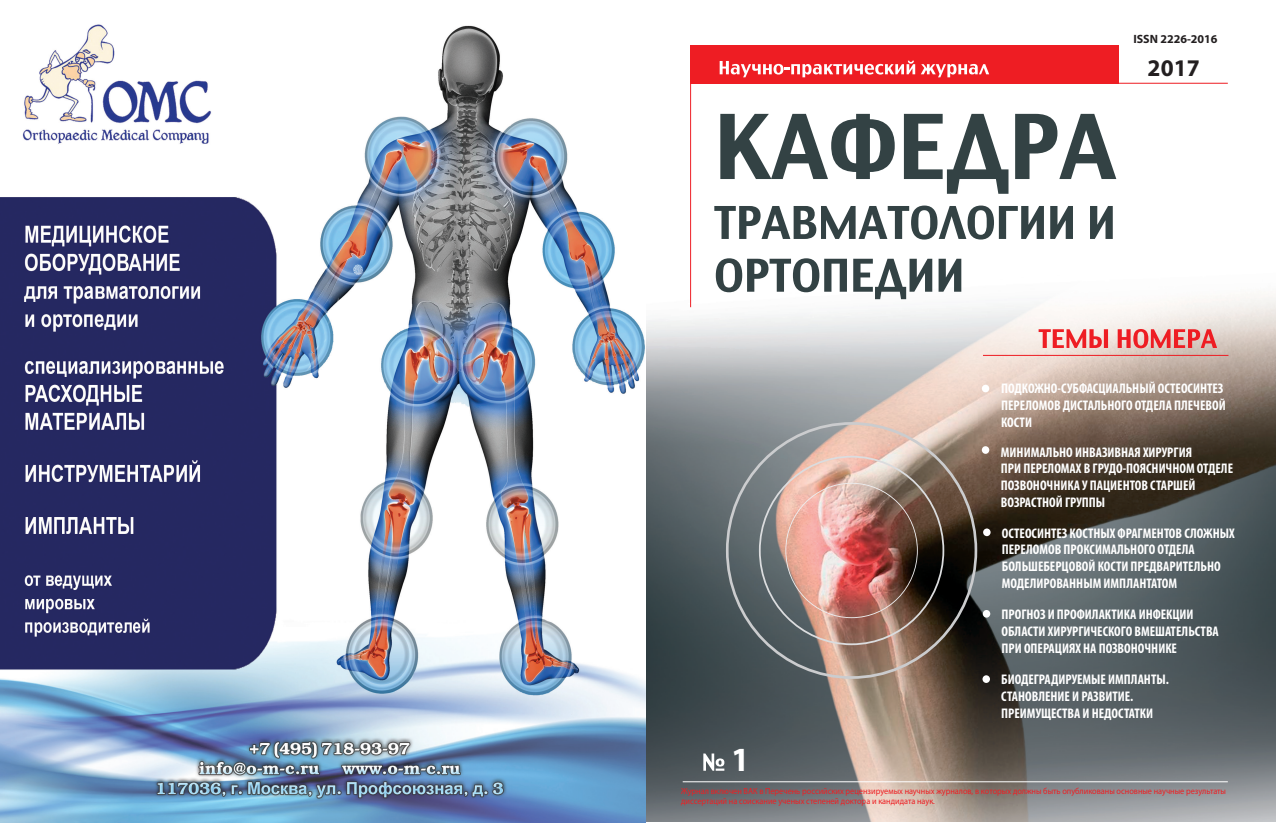
<style>
.page{position:relative;width:1276px;height:823px;background:#fff}
.page>*{position:absolute;margin:0;border:0;box-sizing:border-box;transform-origin:0 0}
.t1{font:700 34px "Myriad Pro";color:#fff}
.t2{font:700 24px "Myriad Pro";color:#231f20}
.t3{font:700 17px "Myriad Pro";color:#231f20}
.t4{font:700 condensed 14px/16.8px "Myriad Pro";color:#fff}
.t5{font:700 12px "Myriad Pro";color:#231f20}
.t6{font:8.9px/10.6px "Myriad Pro";color:#ee1f23;scale:.93 1}
</style>
<div class="page">
<img style="left:646px;top:82px;width:630px;height:739px">
<img style="left:726px;top:422px;width:251px;height:256px">
<div style="left:690px;top:45px;width:429px;height:38px;background:#ee1d23"></div>
<svg style="left:714px;top:205px;width:330px;height:34px"></svg>
<svg style="left:1050px;top:206px;width:23px;height:33px"></svg>
<svg style="left:1090px;top:206px;width:22px;height:33px"></svg>
<svg style="left:716px;top:258px;width:131px;height:34px"></svg>
<svg style="left:853px;top:258px;width:79px;height:41px"></svg>
<svg style="left:938px;top:258px;width:23px;height:33px"></svg>
<svg style="left:720px;top:114px;width:174px;height:65px"></svg>
<svg style="left:904px;top:114px;width:104px;height:80px"></svg>
<svg style="left:1015px;top:114px;width:101px;height:65px"></svg>
<hr style="left:690px;top:45px;width:1px;height:262px;background:#ee1d23">
<svg style="left:719px;top:61px;width:270px;height:16px"></svg>
<hr style="left:690px;top:83px;width:537px;height:1px;background:#ee1d23">
<hr style="left:683px;top:780px;width:544px;height:1px;background:#fff">
<svg style="left:703px;top:753px;width:21px;height:17px"></svg>
<svg style="left:1038px;top:329px;width:70px;height:19px"></svg>
<svg style="left:1117px;top:329px;width:100px;height:19px;background:#e87a79"></svg>
<hr style="left:983px;top:354px;width:245px;height:1px;background:#ee1d23">
<div style="left:982px;top:384px;width:7px;height:8px;background:#fff;border-radius:50%"></div>
<div style="left:982px;top:446px;width:7px;height:7px;background:#fff;border-radius:50%"></div>
<div style="left:1146px;top:89px;width:63px;height:20px;background:#fff"></div>
<div style="left:983px;top:528px;width:7px;height:8px;background:#fff;border-radius:50%"></div>
<svg style="left:982px;top:609px;width:8px;height:8px"></svg>
<div style="left:982px;top:675px;width:8px;height:7px;background:#fff;border-radius:50%"></div>
<img style="left:0;top:24px;width:646px;height:798px">
<p class="t5" style="left:1133px;top:31px;width:86px">ISSN 2226-2016</p>
<h2 class="t2" style="left:1147px;top:53px;width:54px">2017</h2>
<p class="t3" style="left:1153px;top:60px;width:43px">июль</p>
<p class="t4" style="left:1001px;top:379px;width:226px">ПОДКОЖНО-СУБФАСЦИАЛЬНЫЙ ОСТЕОСИНТЕЗ<br>ПЕРЕЛОМОВ ДИСТАЛЬНОГО ОТДЕЛА ПЛЕЧЕВОЙ<br>КОСТИ</p>
<h1 class="t1" style="left:731px;top:736px;width:20px">1</h1>
<p class="t4" style="left:1001px;top:443px;width:234px">МИНИМАЛЬНО ИНВАЗИВНАЯ ХИРУРГИЯ<br>ПРИ ПЕРЕЛОМАХ В ГРУДО-ПОЯСНИЧНОМ ОТДЕЛЕ<br>ПОЗВОНОЧНИКА У ПАЦИЕНТОВ СТАРШЕЙ<br>ВОЗРАСТНОЙ ГРУППЫ</p>
<p class="t4" style="left:1002px;top:524px;width:234px">ОСТЕОСИНТЕЗ КОСТНЫХ ФРАГМЕНТОВ СЛОЖНЫХ ПЕРЕЛОМОВ ПРОКСИМАЛЬНОГО ОТДЕЛА БОЛЬШЕБЕРЦОВОЙ КОСТИ ПРЕДВАРИТЕЛЬНО МОДЕЛИРОВАННЫМ ИМПЛАНТАТОМ</p>
<p class="t4" style="left:1001px;top:605px;width:219px">ПРОГНОЗ И ПРОФИЛАКТИКА ИНФЕКЦИИ<br>ОБЛАСТИ ХИРУРГИЧЕСКОГО ВМЕШАТЕЛЬСТВА<br>ПРИ ОПЕРАЦИЯХ НА ПОЗВОНОЧНИКЕ</p>
<p class="t4" style="left:1001px;top:670px;width:169px">БИОДЕГРАДИРУЕМЫЕ ИМПЛАНТЫ.<br>СТАНОВЛЕНИЕ И РАЗВИТИЕ.<br>ПРЕИМУЩЕСТВА И НЕДОСТАТКИ</p>
<p class="t6" style="left:681px;top:784px;width:587px">Журнал включен ВАК в Перечень российских рецензируемых научных журналов, в которых должны быть опубликованы основные научные результаты диссертаций на соискание ученых степеней доктора и кандидата наук.</p>
</div>
